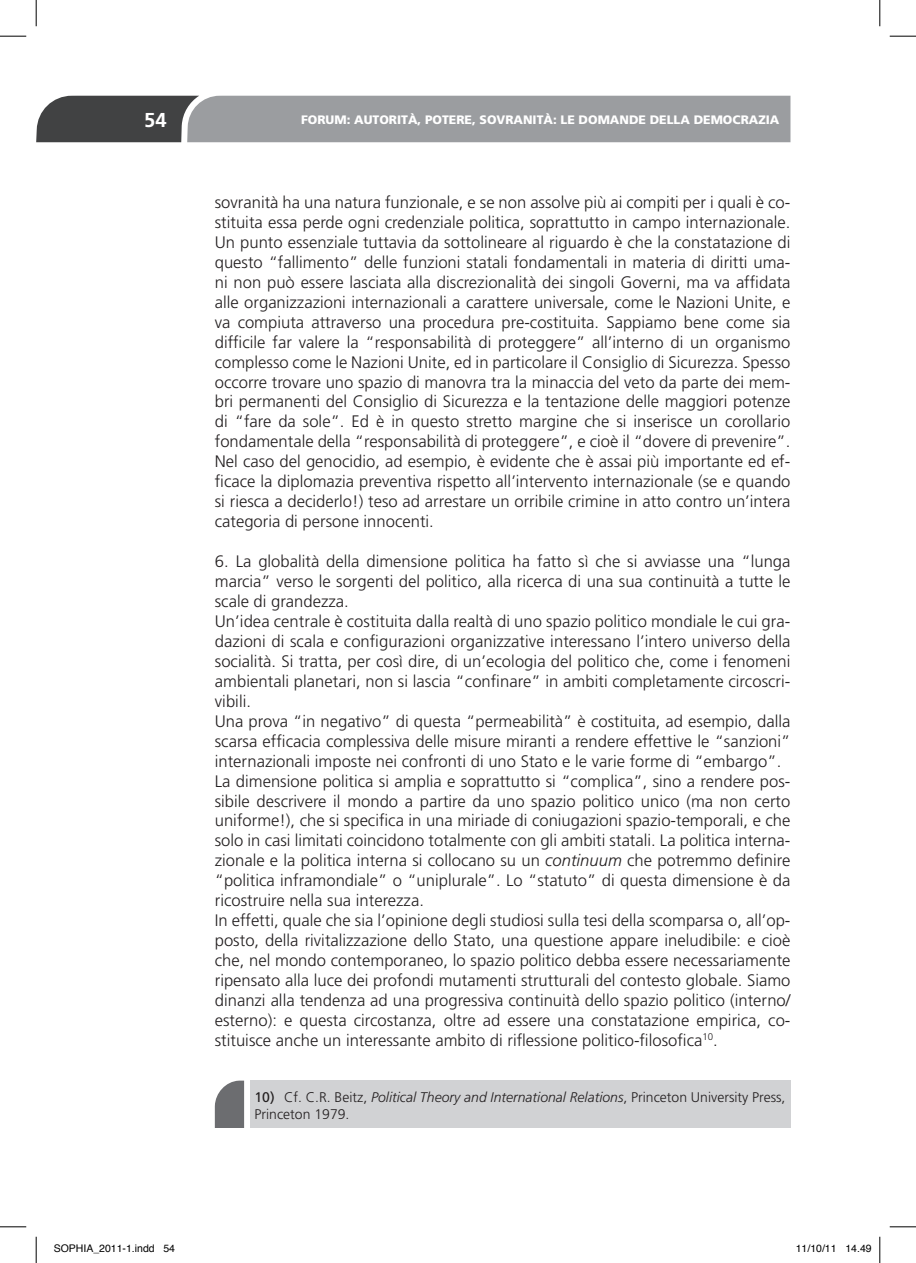
<style>
.page{position:relative;width:916px;height:1263px;background:#fff}
.page>*{position:absolute;margin:0;border:0;box-sizing:border-box;transform-origin:0 0}
.t1{font:700 20.12px "Frutiger";color:#fff}
.testo{font:300 16.62px/19.9px "Frutiger";color:#231f20;text-align:justify}
.note{font:300 16.62px/19.9px "Frutiger";color:#231f20;text-align:justify}
.note-2{font:300 14px/16.8px "Frutiger";color:#231f20}
.t2{font:900 12.25px "Frutiger";color:#fff}
.t3{font:10.5px "Helvetica";color:#000}
.s1{font-style:italic}
.s2{font-weight:400}
</style>
<div class="page">
<svg style="left:36px;top:96px;width:754px;height:46px;background:#8b8d90"></svg>
<div style="left:249px;top:1081px;width:541px;height:47px;background:#d1d2d4"></div>
<svg style="left:215px;top:1081px;width:29px;height:47px"></svg>
<svg style="left:0;top:36px;width:26px;height:1px"></svg>
<svg style="left:889px;top:36px;width:27px;height:1px"></svg>
<svg style="left:0;top:1226px;width:26px;height:1px"></svg>
<svg style="left:889px;top:1226px;width:27px;height:1px"></svg>
<svg style="left:36px;top:0;width:1px;height:26px"></svg>
<svg style="left:36px;top:1237px;width:1px;height:26px"></svg>
<svg style="left:879px;top:0;width:1px;height:26px"></svg>
<svg style="left:879px;top:1237px;width:1px;height:26px"></svg>
<p class="t1" style="left:144px;top:108px;width:24px">54</p>
<p class="t2" style="left:301px;top:112px;width:480px">FORUM: AUTORITÀ, POTERE, SOVRANITÀ: LE DOMANDE DELLA DEMOCRAZIA</p>
<p class="note" style="left:215px;top:192px;width:577px">sovranità ha una natura funzionale, e se non assolve più ai compiti per i quali è co&shy;stituita essa perde ogni credenziale politica, soprattutto in campo internazionale.<br>Un punto essenziale tuttavia da sottolineare al riguardo è che la constatazione di questo “fallimento” delle funzioni statali fondamentali in materia di diritti uma&shy;ni non può essere lasciata alla discrezionalità dei singoli Governi, ma va affidata alle organizzazioni internazionali a carattere universale, come le Nazioni Unite, e va compiuta attraverso una procedura pre-costituita. Sappiamo bene come sia difficile far valere la “responsabilità di proteggere” all’interno di un organismo complesso come le Nazioni Unite, ed in particolare il Consiglio di Sicurezza. Spesso occorre trovare uno spazio di manovra tra la minaccia del veto da parte dei mem&shy;bri permanenti del Consiglio di Sicurezza e la tentazione delle maggiori potenze di “fare da sole”. Ed è in questo stretto margine che si inserisce un corollario fondamentale della “responsabilità di proteggere”, e cioè il “dovere di prevenire”.<br>Nel caso del genocidio, ad esempio, è evidente che è assai più importante ed ef&shy;ficace la diplomazia preventiva rispetto all’intervento internazionale (se e quando si riesca a deciderlo!) teso ad arrestare un orribile crimine in atto contro un’intera categoria di persone innocenti.</p>
<p class="testo" style="left:215px;top:551px;width:577px">6. La globalità della dimensione politica ha fatto sì che si avviasse una “lunga marcia” verso le sorgenti del politico, alla ricerca di una sua continuità a tutte le scale di grandezza.</p>
<p class="testo" style="left:215px;top:611px;width:577px">Un’idea centrale è costituita dalla realtà di uno spazio politico mondiale le cui gra&shy;dazioni di scala e configurazioni organizzative interessano l’intero universo della socialità. Si tratta, per così dire, di un’ecologia del politico che, come i fenomeni ambientali planetari, non si lascia “confinare” in ambiti completamente circoscri&shy;vibili.</p>
<p class="testo" style="left:215px;top:711px;width:577px">Una prova “in negativo” di questa “permeabilità” è costituita, ad esempio, dalla scarsa efficacia complessiva delle misure miranti a rendere effettive le “sanzioni” internazionali imposte nei confronti di uno Stato e le varie forme di “embargo”.</p>
<p class="testo" style="left:215px;top:771px;width:577px">La dimensione politica si amplia e soprattutto si “complica”, sino a rendere pos&shy;sibile descrivere il mondo a partire da uno spazio politico unico (ma non certo uniforme!), che si specifica in una miriade di coniugazioni spazio-temporali, e che solo in casi limitati coincidono totalmente con gli ambiti statali. La politica interna&shy;zionale e la politica interna si collocano su un <span class="s1">continuum</span> che potremmo definire “politica inframondiale” o “uniplurale”. Lo “statuto” di questa dimensione è da ricostruire nella sua interezza.</p>
<p class="testo" style="left:215px;top:910px;width:577px">In effetti, quale che sia l’opinione degli studiosi sulla tesi della scomparsa o, all’op&shy;posto, della rivitalizzazione dello Stato, una questione appare ineludibile: e cioè che, nel mondo contemporaneo, lo spazio politico debba essere necessariamente ripensato alla luce dei profondi mutamenti strutturali del contesto globale. Siamo dinanzi alla tendenza ad una progressiva continuità dello spazio politico (interno/ esterno): e questa circostanza, oltre ad essere una constatazione empirica, co&shy;stituisce anche un interessante ambito di riflessione politico-filosofica<sup>10</sup>.</p>
<p class="note-2" style="left:254px;top:1089px;width:532px"><span class="s2">10)</span> Cf. C.R. Beitz, <span class="s1">Political Theory and International Relations</span>, Princeton University Press,<br>Princeton 1979.</p>
<p class="t3" style="left:54px;top:1241px;width:123px">SOPHIA_2011-1.indd 54</p>
<p class="t3" style="left:795px;top:1241px;width:77px">11/10/11 14.49</p>
</div>
